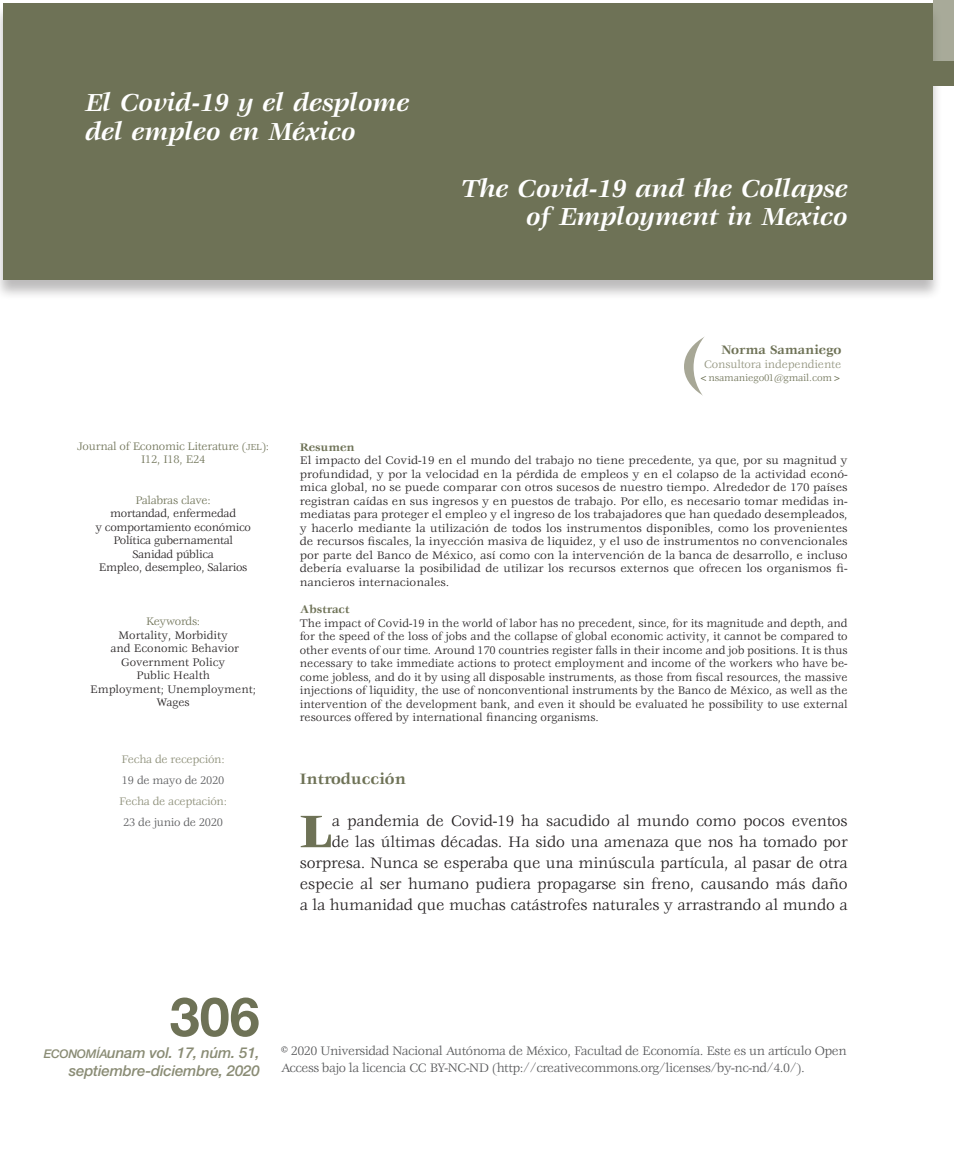
<style>
.page{position:relative;width:954px;height:1149px;background:#fff}
.page>*{position:absolute;margin:0;border:0;box-sizing:border-box;transform-origin:0 0}
.t1{font:700 54px "Helvetica Neue LT Std";color:#6e7256}
.INICIO_TXT_CAPITAL{font:900 50.1px "Veljovic";color:#6e7256}
.Inicio_texto{font:italic 700 27px "Veljovic";color:#fff}
.INICIO_TXT_CAPITAL-2{font:16.5px/21px "Veljovic";letter-spacing:-.01em;color:#231f20;text-align:right}
.RESUMEN{font:700 16.5px "Veljovic";color:#6e7256}
.t2{font:italic 500 15px "Helvetica Neue LT Std";letter-spacing:-.01em;color:#8a8c75}
.Inicio_texto-2{font:13.5px/16.5px "Veljovic";letter-spacing:-.03em;color:#57585a}
.Inicio_texto-3{font:700 13.5px "Veljovic";color:#6e7256}
.RESUMEN-2{font:12px/13.5px "Veljovic";color:#231f20;text-align:justify;scale:1.05 1}
.RESUMEN-3{font:12px/13.5px "Veljovic";color:#231f20;text-align:justify}
.Inicio_texto-4{font:12px "Veljovic";letter-spacing:-.02em;color:#231f20}
.Inicio_texto-5{font:12px/13.5px "Veljovic";color:#231f20;text-align:center}
.Inicio_texto-6{font:12px "Veljovic";letter-spacing:-.02em;color:#6e7256}
.Inicio_texto-7{font:12px "Veljovic";letter-spacing:-.02em;color:#8a8c75}
.Inicio_texto-8{font:12px "Veljovic";letter-spacing:-.02em;color:#57585a}
.Inicio_texto-9{font:12px "Veljovic";letter-spacing:-.01em;color:#91937d}
.RESUMEN-4{font:700 12px "Veljovic";color:#6e7256}
.Inicio_texto-10{font:10.5px "Veljovic";letter-spacing:-.01em;color:#6e7256}
.s1{font-family:"Veljovic Book SC800";font-size:9.6px}
.s2{font-family:"Helvetica Neue LT Std Md It SC800";font-weight:400;font-style:normal;font-size:12px}
</style>
<div class="page">
<div style="left:0;top:4px;width:943px;height:296px;background:#231f20;opacity:.3"></div>
<div style="left:3px;top:3px;width:929px;height:276px;background:#6e7256"></div>
<div style="left:933px;top:0;width:21px;height:64px;background:#a8aa99"></div>
<div style="left:933px;top:61px;width:21px;height:25px;background:#6e7256"></div>
<div style="left:684px;top:327px;width:115px;height:78px;background:#a7a796;border-radius:50%"></div>
<div style="left:693px;top:313px;width:126px;height:108px;background:#fff;border-radius:50%"></div>
<p class="Inicio_texto" style="left:85px;top:88px;width:326px">El Covid-19 y el desplome</p>
<p class="Inicio_texto" style="left:85px;top:117px;width:272px">del empleo en México</p>
<p class="Inicio_texto" style="left:460px;top:174px;width:388px">The Covid-19 and the Collapse</p>
<p class="Inicio_texto" style="left:526px;top:202px;width:323px">of Employment in Mexico</p>
<p class="Inicio_texto-3" style="left:721px;top:342px;width:121px">Norma Samaniego</p>
<p class="Inicio_texto-9" style="left:704px;top:357px;width:139px">Consultora independiente</p>
<p class="Inicio_texto-10" style="left:699px;top:372px;width:144px">&lt;nsamaniego01@gmail.com&gt;</p>
<p class="Inicio_texto-6" style="left:77px;top:439px;width:194px">Journal of Economic Literature (<span class="s1">jel</span>):</p>
<p class="Inicio_texto-6" style="left:141px;top:452px;width:66px">I12, I18, E24</p>
<p class="Inicio_texto-6" style="left:135px;top:493px;width:77px">Palabras clave:</p>
<p class="Inicio_texto-4" style="left:110px;top:506px;width:127px">mortandad, enfermedad</p>
<p class="Inicio_texto-4" style="left:95px;top:520px;width:157px">y comportamiento económico</p>
<p class="Inicio_texto-4" style="left:113px;top:533px;width:121px">Política gubernamental</p>
<p class="Inicio_texto-4" style="left:132px;top:547px;width:83px">Sanidad pública</p>
<p class="Inicio_texto-4" style="left:99px;top:560px;width:150px">Empleo, desempleo, Salarios</p>
<p class="Inicio_texto-6" style="left:146px;top:614px;width:56px">Keywords:</p>
<p class="Inicio_texto-5" style="left:119px;top:628px;width:111px">Mortality, Morbidity</p>
<p class="Inicio_texto-5" style="left:111px;top:642px;width:130px">and Economic Behavior</p>
<p class="Inicio_texto-5" style="left:121px;top:655px;width:106px">Government Policy</p>
<p class="Inicio_texto-5" style="left:136px;top:669px;width:75px">Public Health</p>
<p class="Inicio_texto-5" style="left:90px;top:682px;width:167px">Employment; Unemployment;<br>Wages</p>
<p class="Inicio_texto-7" style="left:122px;top:752px;width:105px">Fecha de recepción:</p>
<p class="Inicio_texto-8" style="left:122px;top:773px;width:104px">19 de mayo de 2020</p>
<p class="Inicio_texto-7" style="left:119px;top:794px;width:109px">Fecha de aceptación:</p>
<p class="Inicio_texto-8" style="left:123px;top:815px;width:101px">23 de junio de 2020</p>
<p class="RESUMEN-4" style="left:300px;top:440px;width:56px">Resumen</p>
<p class="RESUMEN-2" style="left:300px;top:454px;width:523px">El impacto del Covid-19 en el mundo del trabajo no tiene precedente, ya que, por su magnitud y profundidad, y por la velocidad en la pérdida de empleos y en el colapso de la actividad econó&shy;mica global, no se puede comparar con otros sucesos de nuestro tiempo. Alrededor de 170 países registran caídas en sus ingresos y en puestos de trabajo. Por ello, es necesario tomar medidas in&shy;mediatas para proteger el empleo y el ingreso de los trabajadores que han quedado desempleados, y hacerlo mediante la utilización de todos los instrumentos disponibles, como los provenientes de recursos fiscales, la inyección masiva de liquidez, y el uso de instrumentos no convencionales por parte del Banco de México, así como con la intervención de la banca de desarrollo, e incluso debería evaluarse la posibilidad de utilizar los recursos externos que ofrecen los organismos fi&shy;nancieros internacionales.</p>
<p class="RESUMEN-4" style="left:300px;top:602px;width:51px">Abstract</p>
<p class="RESUMEN-3" style="left:300px;top:616px;width:549px">The impact of Covid-19 in the world of labor has no precedent, since, for its magnitude and depth, and for the speed of the loss of jobs and the collapse of global economic activity, it cannot be compared to other events of our time. Around 170 countries register falls in their income and job positions. It is thus necessary to take immediate actions to protect employment and income of the workers who have be&shy;come jobless, and do it by using all disposable instruments, as those from fiscal resources, the massive injections of liquidity, the use of nonconventional instruments by the Banco de México, as well as the intervention of the development bank, and even it should be evaluated he possibility to use external resources offered by international financing organisms.</p>
<p class="RESUMEN" style="left:300px;top:769px;width:107px">Introducción</p>
<p class="INICIO_TXT_CAPITAL" style="left:300px;top:803px;width:34px">L</p>
<p class="INICIO_TXT_CAPITAL-2" style="left:300px;top:811px;width:549px">a pandemia de Covid-19 ha sacudido al mundo como pocos eventos<br>de las últimas décadas. Ha sido una amenaza que nos ha tomado por sorpresa. Nunca se esperaba que una minúscula partícula, al pasar de otra especie al ser humano pudiera propagarse sin freno, causando más daño a la humanidad que muchas catástrofes naturales y arrastrando al mundo a</p>
<h1 class="t1" style="left:170px;top:983px;width:92px">306</h1>
<p class="t2" style="left:44px;top:1043px;width:217px"><span class="s2">ECONOMÍA</span>unam vol. 17, núm. 51,</p>
<p class="t2" style="left:69px;top:1061px;width:192px">septiembre-diciembre, 2020</p>
<p class="Inicio_texto-2" style="left:281px;top:1042px;width:567px">© 2020 Universidad Nacional Autónoma de México, Facultad de Economía. Este es un artículo Open<br>Access bajo la licencia CC BY-NC-ND (http://creativecommons.org/licenses/by-nc-nd/4.0/).</p>
</div>
